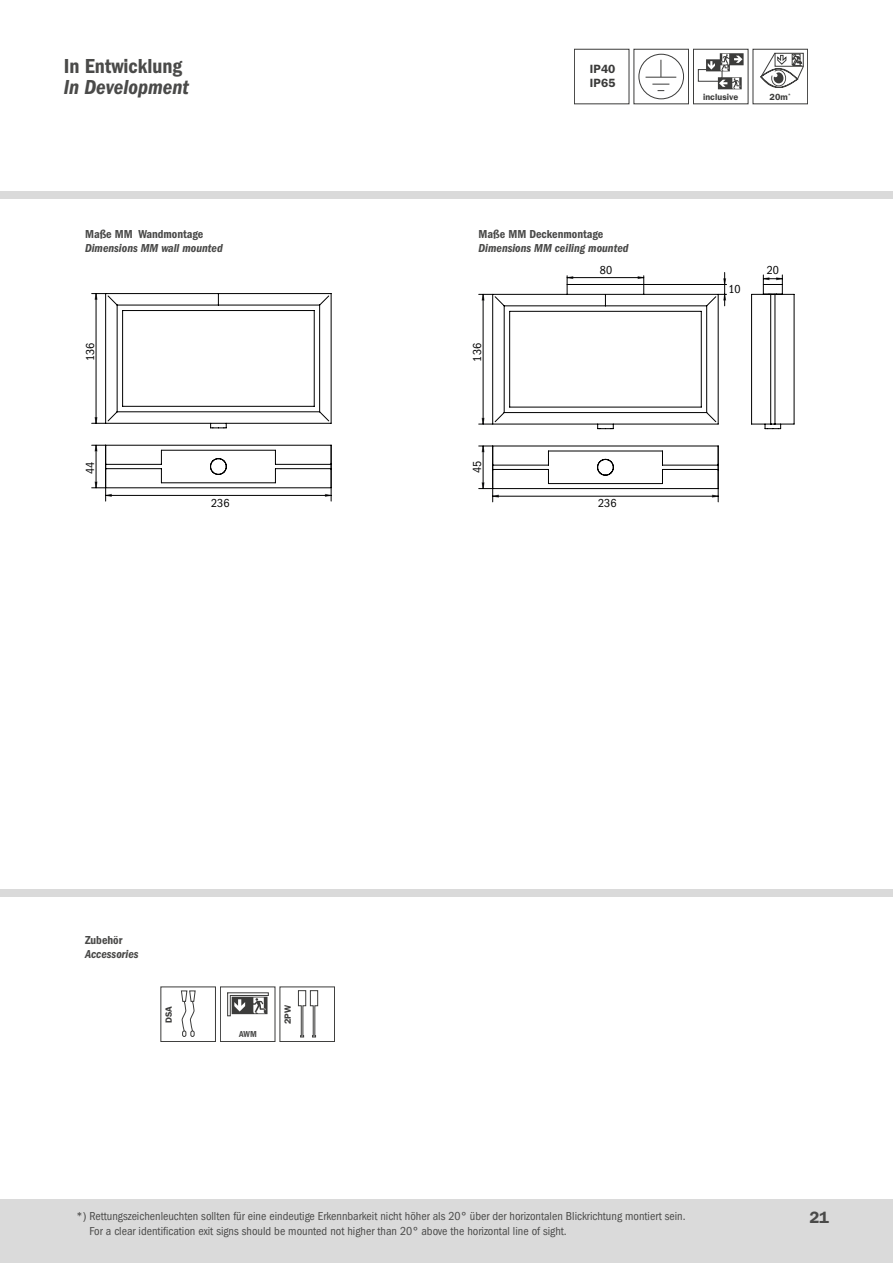
<style>
.page{position:relative;width:893px;height:1263px;background:#fff}
.page>*{position:absolute;margin:0;border:0;box-sizing:border-box;transform-origin:0 0}
.t1{font:21px "ITC Franklin Gothic Std Dm Cd";color:#4a4a49}
.t2{font:21px "ITC Franklin Gothic Std Dm Cd It";color:#4a4a49}
.t3{font:600 16.5px "ITC Franklin Gothic Std";color:#4a4a49}
.t4{font:condensed 12px/14.4px "ITC Franklin Gothic Std";color:#4a4a49}
.t5{font:12px "ITC Franklin Gothic Std Dm Cd It";color:#4a4a49}
.t6{font:12px "ITC Franklin Gothic Std Dm Cd";color:#4a4a49}
.t7{font:condensed 12px "ITC Franklin Gothic Std";color:#000}
.t8{font:600 12px/14.4px "Franklin Gothic";color:#3a3a39}
.t9{font:600 9px "ITC Franklin Gothic Std";color:#3c3c3b}
.t10{font:600 9px "Franklin Gothic";color:#3c3c3b}
.t11{font:9px "ITC Franklin Gothic Std Dm Cd";color:#4a4a49}
</style>
<div class="page">
<div style="left:0;top:1199px;width:893px;height:64px;background:#dadada"></div>
<div style="left:0;top:191px;width:893px;height:8px;background:#dadada"></div>
<div style="left:0;top:889px;width:893px;height:8px;background:#dadada"></div>
<div style="left:161px;top:986px;width:55px;height:56px;border:1px solid #3b3b3a"></div>
<svg style="left:180px;top:990px;width:16px;height:47px"></svg>
<div style="left:220px;top:986px;width:55px;height:56px;border:1px solid #3b3b3a"></div>
<svg style="left:227px;top:992px;width:42px;height:24px"></svg>
<div style="left:280px;top:986px;width:55px;height:56px;border:1px solid #3b3b3a"></div>
<svg style="left:298px;top:990px;width:20px;height:48px"></svg>
<div style="left:753px;top:49px;width:55px;height:55px;border:1px solid #3b3b3a"></div>
<svg style="left:760px;top:52px;width:44px;height:36px"></svg>
<div style="left:775px;top:53px;width:29px;height:14px;border:1px solid #3c3c3b"></div>
<div style="left:574px;top:49px;width:55px;height:55px;border:1px solid #3b3b3a"></div>
<div style="left:693px;top:49px;width:55px;height:55px;border:1px solid #3b3b3a"></div>
<svg style="left:698px;top:53px;width:46px;height:36px"></svg>
<div style="left:634px;top:49px;width:55px;height:55px;border:1px solid #3b3b3a"></div>
<div style="left:638px;top:54px;width:46px;height:45px;border:1px solid #3b3b3a;border-radius:50%"></div>
<svg style="left:660px;top:60px;width:1px;height:17px"></svg>
<hr style="left:646px;top:77px;width:30px;height:1px;background:#3b3b3a">
<svg style="left:652px;top:84px;width:17px;height:7px"></svg>
<hr style="left:105px;top:445px;width:1px;height:56px;background:#000">
<hr style="left:331px;top:445px;width:1px;height:56px;background:#000">
<svg style="left:105px;top:494px;width:226px;height:3px"></svg>
<svg style="left:92px;top:293px;width:240px;height:135px"></svg>
<svg style="left:92px;top:445px;width:240px;height:43px"></svg>
<hr style="left:492px;top:446px;width:1px;height:56px;background:#000">
<hr style="left:718px;top:446px;width:1px;height:56px;background:#000">
<svg style="left:493px;top:495px;width:225px;height:2px"></svg>
<hr style="left:794px;top:294px;width:1px;height:130px;background:#000">
<svg style="left:479px;top:272px;width:315px;height:157px"></svg>
<hr style="left:751px;top:294px;width:1px;height:130px;background:#000">
<svg style="left:479px;top:445px;width:240px;height:44px"></svg>
<h1 class="t1" style="left:64px;top:54px;width:120px">In Entwicklung</h1>
<h1 class="t2" style="left:64px;top:75px;width:127px">In Development</h1>
<p class="t8" style="left:590px;top:61px;width:27px">IP40<br>IP65</p>
<p class="t9" style="left:703px;top:91px;width:37px">inclusive</p>
<p class="t9" style="left:770px;top:92px;width:23px">20m<sup>*</sup></p>
<p class="t6" style="left:85px;top:227px;width:120px">Maße MM Wandmontage</p>
<p class="t5" style="left:85px;top:241px;width:139px">Dimensions MM wall mounted</p>
<p class="t6" style="left:478px;top:227px;width:126px">Maße MM Deckenmontage</p>
<p class="t5" style="left:478px;top:241px;width:152px">Dimensions MM ceiling mounted</p>
<p class="t7" style="left:600px;top:263px;width:14px">80</p>
<p class="t7" style="left:767px;top:263px;width:14px">20</p>
<p class="t7" style="left:728px;top:282px;width:14px">10</p>
<p class="t7" style="left:83px;top:361px;width:20px;rotate:-90deg">136</p>
<p class="t7" style="left:470px;top:362px;width:20px;rotate:-90deg">136</p>
<p class="t7" style="left:83px;top:474px;width:14px;rotate:-90deg">44</p>
<p class="t7" style="left:470px;top:473px;width:14px;rotate:-90deg">45</p>
<p class="t7" style="left:211px;top:496px;width:20px">236</p>
<p class="t7" style="left:598px;top:497px;width:20px">236</p>
<p class="t6" style="left:85px;top:933px;width:39px">Zubehör</p>
<p class="t5" style="left:85px;top:947px;width:55px">Accessories</p>
<p class="t10" style="left:163px;top:1023px;width:19px;rotate:-90deg">DSA</p>
<p class="t10" style="left:282px;top:1024px;width:21px;rotate:-90deg">2PW</p>
<p class="t11" style="left:239px;top:1029px;width:19px">AWM</p>
<p class="t4" style="left:89px;top:1209px;width:598px;text-indent:-13px">*) Rettungszeichenleuchten sollten für eine eindeutige Erkennbarkeit nicht höher als 20° über der horizontalen Blickrichtung montiert sein.<br>For a clear identification exit signs should be mounted not higher than 20° above the horizontal line of sight.</p>
<h2 class="t3" style="left:809px;top:1208px;width:21px">21</h2>
</div>
